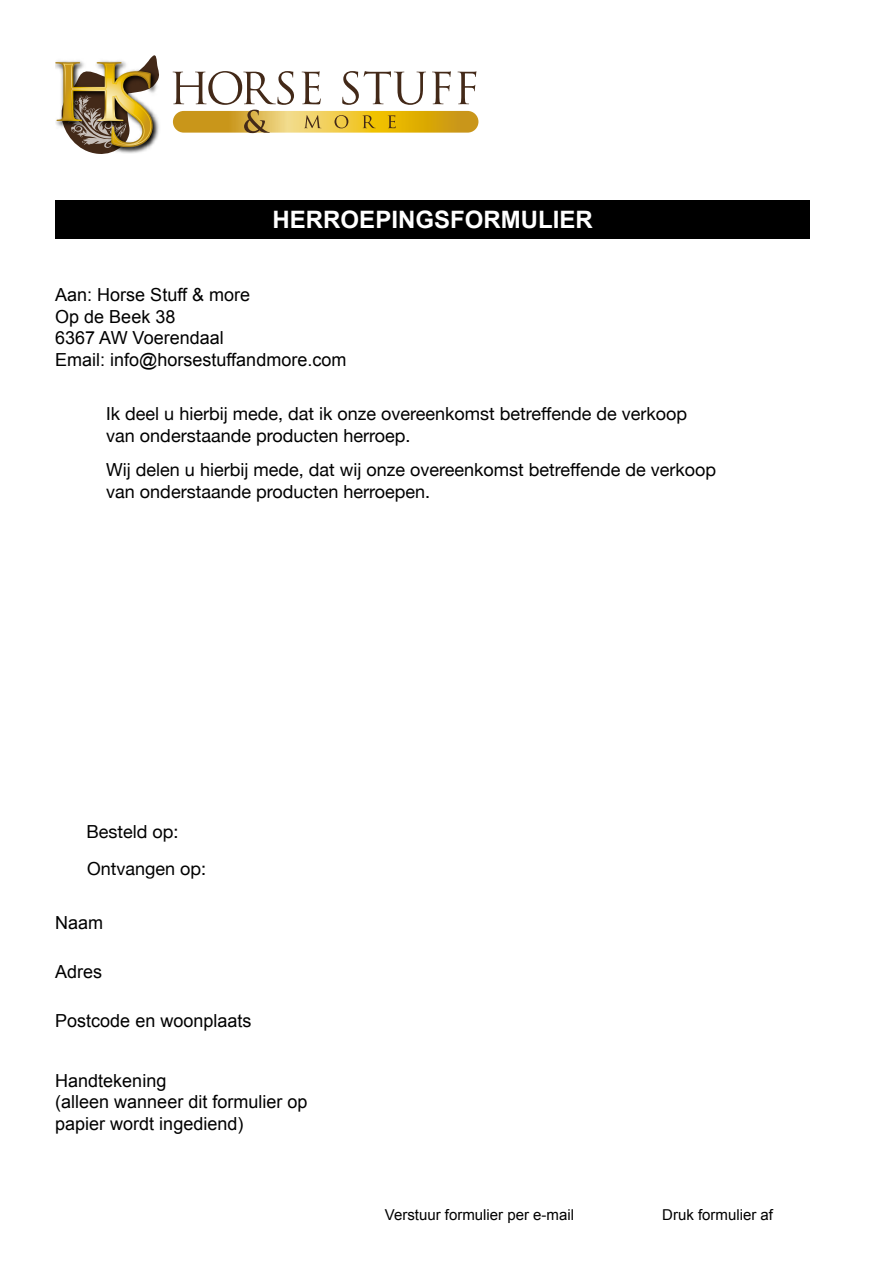
<style>
.page{position:relative;width:893px;height:1263px;background:#fff}
.page>*{position:absolute;margin:0;border:0;box-sizing:border-box;transform-origin:0 0}
.t1{font:700 24px "Arial";color:#fff}
.t2{font:18px "Helvetica Neue";color:#000}
.t3{font:18px/21.6px "Arial";color:#000}
.t4{font:15px "Arial";color:#000}
</style>
<div class="page">
<svg style="left:302px;top:71px;width:19px;height:33px"></svg>
<svg style="left:342px;top:71px;width:84px;height:34px"></svg>
<svg style="left:432px;top:71px;width:19px;height:33px"></svg>
<svg style="left:457px;top:71px;width:19px;height:33px"></svg>
<svg style="left:173px;top:111px;width:305px;height:22px;background:#e2b727"></svg>
<svg style="left:173px;top:71px;width:121px;height:62px"></svg>
<svg style="left:304px;top:115px;width:17px;height:13px"></svg>
<svg style="left:334px;top:115px;width:14px;height:13px"></svg>
<svg style="left:362px;top:115px;width:14px;height:13px"></svg>
<svg style="left:388px;top:115px;width:8px;height:13px"></svg>
<img style="left:55px;top:55px;width:104px;height:99px">
<div style="left:55px;top:200px;width:755px;height:38px;background:#000"></div>
<p class="t1" style="left:273px;top:203px;width:322px">HERROEPINGSFORMULIER</p>
<p class="t3" style="left:55px;top:284px;width:196px">Aan: Horse Stuff &amp; more</p>
<p class="t3" style="left:55px;top:306px;width:122px">Op de Beek 38</p>
<p class="t3" style="left:55px;top:327px;width:170px">6367 AW Voerendaal</p>
<p class="t3" style="left:55px;top:349px;width:293px">Email: info@horsestuffandmore.com</p>
<p class="t2" style="left:106px;top:400px;width:582px">Ik deel u hierbij mede, dat ik onze overeenkomst betreffende de verkoop</p>
<p class="t2" style="left:106px;top:422px;width:306px">van onderstaande producten herroep.</p>
<p class="t2" style="left:106px;top:457px;width:611px">Wij delen u hierbij mede, dat wij onze overeenkomst betreffende de verkoop</p>
<p class="t2" style="left:106px;top:478px;width:325px">van onderstaande producten herroepen.</p>
<p class="t2" style="left:86px;top:819px;width:94px">Besteld op:</p>
<p class="t2" style="left:87px;top:855px;width:121px">Ontvangen op:</p>
<p class="t3" style="left:55px;top:912px;width:50px">Naam</p>
<p class="t3" style="left:55px;top:961px;width:49px">Adres</p>
<p class="t3" style="left:55px;top:1010px;width:198px">Postcode en woonplaats</p>
<p class="t3" style="left:55px;top:1070px;width:113px">Handtekening</p>
<p class="t3" style="left:55px;top:1091px;width:254px">(alleen wanneer dit formulier op papier wordt ingediend)</p>
<p class="t4" style="left:385px;top:1205px;width:191px">Verstuur formulier per e-mail</p>
<p class="t4" style="left:662px;top:1205px;width:112px">Druk formulier af</p>
</div>
